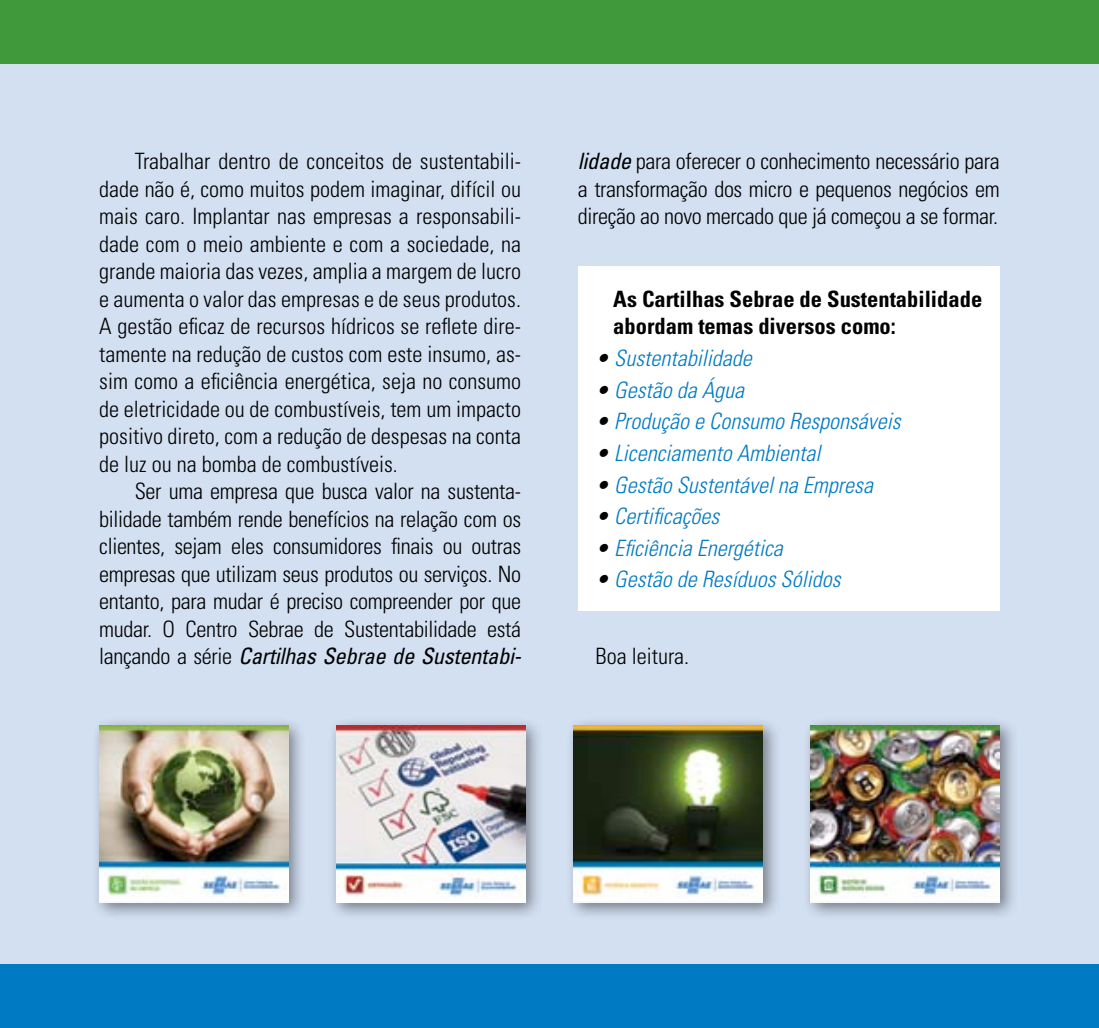
<style>
.page{position:relative;width:1099px;height:1028px;background:#fff}
.page>*{position:absolute;margin:0;border:0;box-sizing:border-box;transform-origin:0 0}
.Txt{font:300 condensed 22.5px/27.5px "Univers";letter-spacing:-.015em;color:#000;text-align:justify}
.Bullets{font:italic 300 condensed 22.5px "Univers";color:#007ac2}
.Tit_Bullet{font:700 condensed 22.5px/27.5px "Univers";color:#000}
.s1{font-weight:400;font-style:italic}
.s2{color:#000}
</style>
<div class="page">
<div style="left:0;top:64px;width:1098px;height:900px;background:#d3e0f2"></div>
<div style="left:0;top:964px;width:1098px;height:64px;background:#007ac2"></div>
<div style="left:0;top:0;width:1098px;height:64px;background:#40993b"></div>
<div style="left:327px;top:716px;width:216px;height:204px;background:#000;opacity:.45"></div>
<img style="left:336px;top:725px;width:189px;height:177px">
<div style="left:564px;top:716px;width:216px;height:204px;background:#000;opacity:.45"></div>
<img style="left:573px;top:725px;width:189px;height:177px">
<div style="left:90px;top:716px;width:216px;height:204px;background:#000;opacity:.45"></div>
<img style="left:99px;top:725px;width:189px;height:177px">
<div style="left:801px;top:716px;width:216px;height:204px;background:#000;opacity:.45"></div>
<img style="left:810px;top:725px;width:189px;height:177px">
<div style="left:578px;top:266px;width:421px;height:345px;background:#fff"></div>
<p class="Txt" style="left:99px;top:147px;width:423px;text-indent:35px">Trabalhar dentro de conceitos de sustentabili&shy;dade não é, como muitos podem imaginar, difícil ou mais caro. Implantar nas empresas a responsabili&shy;dade com o meio ambiente e com a sociedade, na grande maioria das vezes, amplia a margem de lucro e aumenta o valor das empresas e de seus produtos.<br>A gestão eficaz de recursos hídricos se reflete dire&shy;tamente na redução de custos com este insumo, as&shy;sim como a eficiência energética, seja no consumo de eletricidade ou de combustíveis, tem um impacto positivo direto, com a redução de despesas na conta de luz ou na bomba de combustíveis.</p>
<p class="Txt" style="left:99px;top:477px;width:423px;text-indent:35px">Ser uma empresa que busca valor na sustenta&shy;bilidade também rende benefícios na relação com os clientes, sejam eles consumidores finais ou outras empresas que utilizam seus produtos ou serviços. No entanto, para mudar é preciso compreender por que mudar. O Centro Sebrae de Sustentabilidade está lançando a série <span class="s1">Cartilhas Sebrae de Sustentabi-</span></p>
<p class="Txt" style="left:578px;top:148px;width:423px"><span class="s1">lidade</span> para oferecer o conhecimento necessário para a transformação dos micro e pequenos negócios em direção ao novo mercado que já começou a se formar.</p>
<p class="Tit_Bullet" style="left:613px;top:285px;width:370px">As Cartilhas Sebrae de Sustentabilidade abordam temas diversos como:</p>
<p class="Bullets" style="left:595px;top:344px;width:158px"><span class="s2">•</span> Sustentabilidade</p>
<p class="Bullets" style="left:595px;top:376px;width:150px"><span class="s2">•</span> Gestão da Água</p>
<p class="Bullets" style="left:595px;top:408px;width:306px"><span class="s2">•</span> Produção e Consumo Responsáveis</p>
<p class="Bullets" style="left:595px;top:439px;width:226px"><span class="s2">•</span> Licenciamento Ambiental</p>
<p class="Bullets" style="left:595px;top:471px;width:279px"><span class="s2">•</span> Gestão Sustentável na Empresa</p>
<p class="Bullets" style="left:595px;top:502px;width:125px"><span class="s2">•</span> Certificações</p>
<p class="Bullets" style="left:595px;top:534px;width:189px"><span class="s2">•</span> Eficiência Energética</p>
<p class="Bullets" style="left:595px;top:566px;width:246px"><span class="s2">•</span> Gestão de Resíduos Sólidos</p>
<p class="Txt" style="left:595px;top:642px;width:95px">Boa leitura.</p>
</div>
